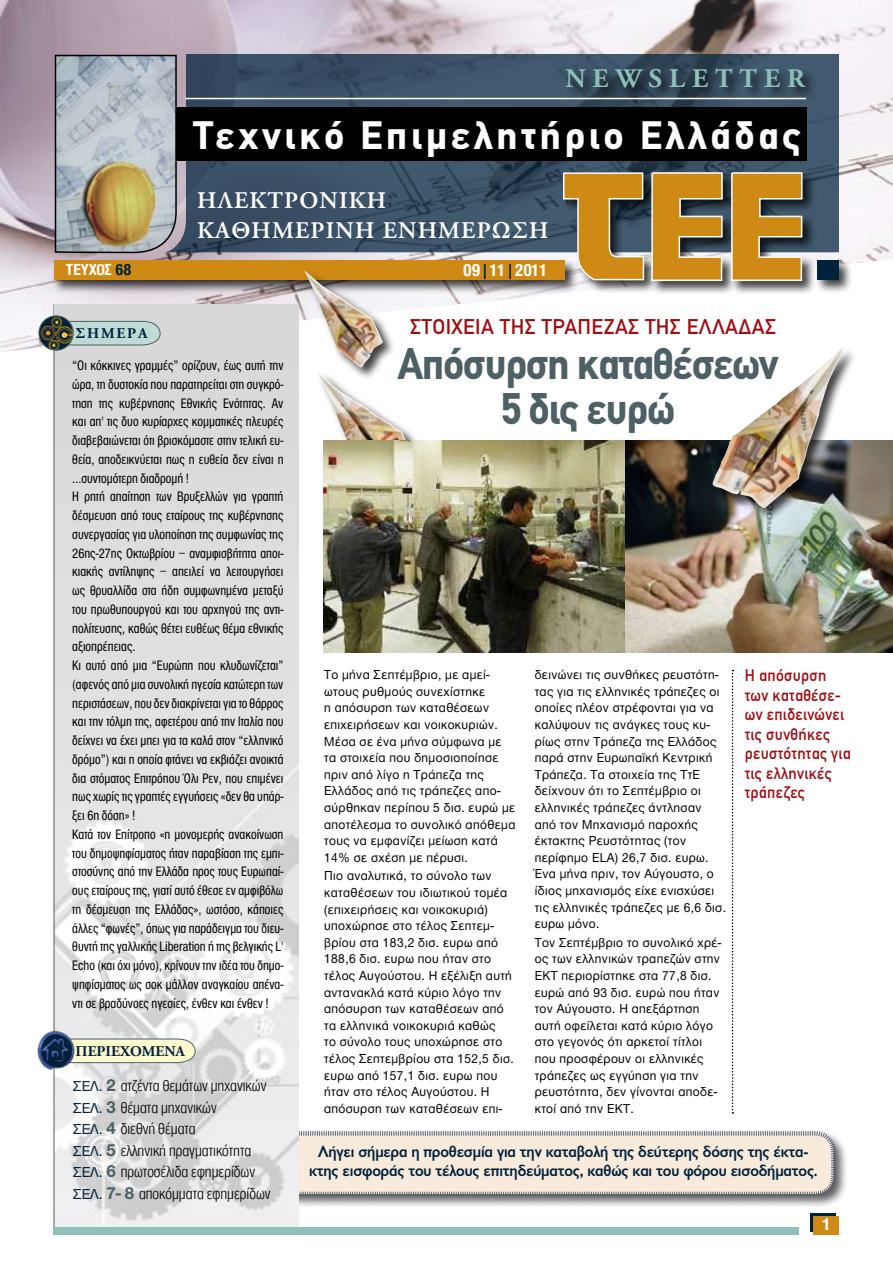
<style>
.page{position:relative;width:893px;height:1263px;background:#fff}
.page>*{position:absolute;margin:0;border:0;box-sizing:border-box;transform-origin:0 0}
.t1{font:700 43.5px/45px "CF Din";letter-spacing:-.02em;color:#4d6065;text-align:center;scale:.94 1}
.t2{font:700 39px "CF Din";letter-spacing:.1em;color:#fff}
.t3{font:700 27px "CF Garamond";letter-spacing:.26em;color:#8cc0b8}
.t4{font:500 24px/30px "CF Garamond";letter-spacing:.05em;color:#fff}
.t5{font:21px "CF Din";letter-spacing:.02em;color:#a00c10}
.t6{font:700 condensed 18px "Helvetica Neue Greek";letter-spacing:-.05em;color:#fff}
.t7{font:700 18px "Helvetica Neue Greek";color:#fff}
.t8{font:300 condensed 16.5px/21.6px "Helvetica Neue Greek";color:#000}
.t9{font:16.5px/19.5px "Gill Sans Hel Demi";letter-spacing:-.01em;color:#00223d;text-align:center;scale:.94 1}
.t10{font:16.5px/19.5px "CF Din";letter-spacing:.02em;color:#a00c10;scale:.94 1}
.t11{font:700 condensed 16.5px "Helvetica Neue Greek";color:#fff}
.t12{font:700 15px "CF Garamond";color:#00223d}
.t13{font:condensed 14.25px/18.8px "Helvetica Neue Greek";color:#000;scale:.95 1}
.t14{font:13.5px/16.6px "Helvetica Neue Greek";letter-spacing:.03em;color:#000;scale:.95 1}
.s1{color:#00223d}
.s2{font-weight:400;font-stretch:normal;font-size:15px;color:#00223d}
.s3{font-weight:700;font-stretch:normal;font-size:18px;color:#4d6065}
</style>
<div class="page">
<img style="left:328px;top:401px;width:87px;height:39px">
<img style="left:323px;top:440px;width:570px;height:213px">
<svg style="left:732px;top:670px;width:1px;height:444px"></svg>
<div style="left:274px;top:1129px;width:596px;height:102px;background:#000;opacity:.75"></div>
<svg style="left:299px;top:1130px;width:537px;height:67px;background:#e9ded2"></svg>
<img style="left:0;top:0;width:893px;height:352px">
<img style="left:54px;top:305px;width:244px;height:922px">
<div style="left:810px;top:1214px;width:26px;height:18px;background:#00223d"></div>
<svg style="left:181px;top:54px;width:658px;height:198px;background:#3c5267"></svg>
<div style="left:52px;top:258px;width:533px;height:43px;background:#000;opacity:.75"></div>
<div style="left:54px;top:260px;width:510px;height:20px;background:#ce8a14"></div>
<div style="left:815px;top:258px;width:45px;height:43px;background:#000;opacity:.75"></div>
<div style="left:817px;top:260px;width:22px;height:20px;background:#00223d"></div>
<div style="left:813px;top:1216px;width:26px;height:18px;background:#ce8a14"></div>
<div style="left:561px;top:170px;width:103px;height:130px;background:#000;opacity:.75"></div>
<svg style="left:562px;top:171px;width:83px;height:110px;background:#9f8045"></svg>
<div style="left:649px;top:170px;width:94px;height:132px;background:#000;opacity:.75"></div>
<svg style="left:651px;top:171px;width:72px;height:111px;background:#b38738"></svg>
<div style="left:729px;top:170px;width:94px;height:132px;background:#000;opacity:.75"></div>
<svg style="left:730px;top:171px;width:73px;height:111px;background:#b2873a"></svg>
<div style="left:563px;top:67px;width:330px;height:71px;background:#000;opacity:.75"></div>
<div style="left:166px;top:107px;width:641px;height:54px;background:#000"></div>
<img style="left:53px;top:54px;width:128px;height:200px">
<hr style="left:185px;top:98px;width:621px;height:1px;background:#fff">
<svg style="left:68px;top:321px;width:93px;height:25px;background:#b6cfcb"></svg>
<hr style="left:54px;top:338px;width:1px;height:894px;background:#4d6065">
<div style="left:53px;top:1227px;width:746px;height:7px;background:#8cc0b8"></div>
<img style="left:39px;top:316px;width:34px;height:34px;border-radius:17px">
<div style="left:39px;top:315px;width:35px;height:36px;border:1px solid #4d6065;border-radius:50%"></div>
<svg style="left:76px;top:1038px;width:120px;height:25px;background:#efedc7"></svg>
<img style="left:37px;top:1030px;width:39px;height:42px">
<div style="left:302px;top:269px;width:132px;height:132px;background:#000;opacity:.75"></div>
<img style="left:304px;top:271px;width:79px;height:96px">
<div style="left:710px;top:345px;width:183px;height:216px;background:#000;opacity:.75"></div>
<img style="left:712px;top:347px;width:132px;height:161px">
<h3 class="t3" style="left:565px;top:65px;width:241px">NEWSLETTER</h3>
<h2 class="t2" style="left:194px;top:114px;width:609px">Τεχνικό Επιμελητήριο Ελλάδας</h2>
<h3 class="t4" style="left:197px;top:186px;width:353px">ΗΛΕΚΤΡΟΝΙΚΗ<br>ΚΑΘΗΜΕΡΙΝΗ ΕΝΗΜΕΡΩΣΗ</h3>
<p class="t11" style="left:66px;top:261px;width:67px">ΤΕΥΧΟΣ <span class="s1">68</span></p>
<h3 class="t6" style="left:463px;top:261px;width:86px">09<span class="s1">|</span>11<span class="s1">|</span>2011</h3>
<p class="t12" style="left:76px;top:325px;width:73px">ΣΗΜΕΡΑ</p>
<p class="t13" style="left:72px;top:356px;width:224px">“Οι κόκκινες γραμμές” ορίζουν, έως αυτή την ώρα, τη δυστοκία που παρατηρείται στη συγκρό&shy;τηση της κυβέρνησης Εθνικής Ενότητας. Αν και απ' τις δυο κυρίαρχες κομματικές πλευρές διαβεβαιώνεται ότι βρισκόμαστε στην τελική ευ&shy;θεία, αποδεικνύεται πως η ευθεία δεν είναι η ...συντομότερη διαδρομή !<br>Η ρητή απαίτηση των Βρυξελλών για γραπτή δέσμευση από τους εταίρους της κυβέρνησης συνεργασίας για υλοποίηση της συμφωνίας της 26ης-27ης Οκτωβρίου – αναμφισβήτητα αποι&shy;κιακής αντίληψης – απειλεί να λειτουργήσει ως θρυαλλίδα στα ήδη συμφωνημένα μεταξύ του πρωθυπουργού και του αρχηγού της αντι&shy;πολίτευσης, καθώς θέτει ευθέως θέμα εθνικής αξιοπρέπειας.<br>Κι αυτό από μια “Ευρώπη που κλυδωνίζεται” (αφενός από μια συνολική ηγεσία κατώτερη των περιστάσεων, που δεν διακρίνεται για το θάρρος και την τόλμη της, αφετέρου από την Ιταλία που δείχνει να έχει μπει για τα καλά στον “ελληνικό δρόμο”) και η οποία φτάνει να εκβιάζει ανοικτά δια στόματος Επιτρόπου Όλι Ρεν, που επιμένει πως χωρίς τις γραπτές εγγυήσεις «δεν θα υπάρ&shy;ξει 6η δόση» !<br>Κατά τον Επίτροπο «η μονομερής ανακοίνωση του δημοψηφίσματος ήταν παραβίαση της εμπι&shy;στοσύνης από την Ελλάδα προς τους Ευρωπαί&shy;ους εταίρους της, γιατί αυτό έθεσε εν αμφιβόλω τη δέσμευση της Ελλάδας», ωστόσο, κάποιες άλλες “φωνές”, όπως για παράδειγμα του διευ&shy;θυντή της γαλλικής Liberation ή της βελγικής L' Echo (και όχι μόνο), κρίνουν την ιδέα του δημο&shy;ψηφίσματος ως σοκ μάλλον αναγκαίου απένα&shy;ντι σε βραδύνοες ηγεσίες, ένθεν και ένθεν !</p>
<p class="t12" style="left:76px;top:1043px;width:111px">ΠΕΡΙΕΧΟΜΕΝΑ</p>
<p class="t8" style="left:73px;top:1075px;width:199px"><span class="s2">ΣΕΛ.</span> <span class="s3">2</span> ατζέντα θεμάτων μηχανικών<br><span class="s2">ΣΕΛ.</span> <span class="s3">3</span> θέματα μηχανικών<br><span class="s2">ΣΕΛ.</span> <span class="s3">4</span> διεθνή θέματα<br><span class="s2">ΣΕΛ.</span> <span class="s3">5</span> ελληνική πραγματικότητα<br><span class="s2">ΣΕΛ.</span> <span class="s3">6</span> πρωτοσέλιδα εφημερίδων<br><span class="s2">ΣΕΛ.</span> <span class="s3">7- 8</span> αποκόμματα εφημερίδων</p>
<h3 class="t5" style="left:410px;top:315px;width:367px">ΣΤΟΙΧΕΙΑ ΤΗΣ ΤΡΑΠΕΖΑΣ ΤΗΣ ΕΛΛΑΔΑΣ</h3>
<h1 class="t1" style="left:398px;top:342px;width:406px">Απόσυρση καταθέσεων<br>5 δις ευρώ</h1>
<p class="t10" style="left:745px;top:666px;width:114px">Η απόσυρση των καταθέσε&shy;ων επιδεινώνει τις συνθήκες ρευστότητας για τις ελληνικές τράπεζες</p>
<p class="t14" style="left:535px;top:666px;width:203px">δεινώνει τις συνθήκες ρευστότη&shy;τας για τις ελληνικές τράπεζες οι οποίες πλέον στρέφονται για να καλύψουν τις ανάγκες τους κυ&shy;ρίως στην Τράπεζα της Ελλάδος παρά στην Ευρωπαϊκή Κεντρική<br>Τράπεζα. Τα στοιχεία της ΤτΕ δείχνουν ότι το Σεπτέμβριο οι ελληνικές τράπεζες άντλησαν από τον Μηχανισμό παροχής έκτακτης Ρευστότητας (τον περίφημο ELA) 26,7 δισ. ευρω.<br>Ένα μήνα πριν, τον Αύγουστο, ο ίδιος μηχανισμός είχε ενισχύσει τις ελληνικές τράπεζες με 6,6 δισ. ευρω μόνο.</p>
<p class="t14" style="left:535px;top:934px;width:198px">Τον Σεπτέμβριο το συνολικό χρέ&shy;ος των ελληνικών τραπεζών στην<br>ΕΚΤ περιορίστηκε στα 77,8 δισ. ευρώ από 93 δισ. ευρώ που ήταν τον Αύγουστο. Η απεξάρτηση αυτή οφείλεται κατά κύριο λόγο στο γεγονός ότι αρκετοί τίτλοι που προσφέρουν οι ελληνικές τράπεζες ως εγγύηση για την ρευστότητα, δεν γίνονται αποδε&shy;κτοί από την ΕΚΤ.</p>
<p class="t14" style="left:324px;top:666px;width:203px">Το μήνα Σεπτέμβριο, με αμεί&shy;ωτους ρυθμούς συνεχίστηκε<br>η απόσυρση των καταθέσεων επιχειρήσεων και νοικοκυριών.<br>Μέσα σε ένα μήνα σύμφωνα με τα στοιχεία που δημοσιοποίησε πριν από λίγο η Τράπεζα της<br>Ελλάδος από τις τράπεζες απο&shy;σύρθηκαν περίπου 5 δισ. ευρώ με αποτέλεσμα το συνολικό απόθεμα τους να εμφανίζει μείωση κατά<br>14% σε σχέση με πέρυσι.</p>
<p class="t14" style="left:324px;top:868px;width:201px">Πιο αναλυτικά, το σύνολο των καταθέσεων του ιδιωτικού τομέα (επιχειρήσεις και νοικοκυριά) υποχώρησε στο τέλος Σεπτεμ&shy;βρίου στα 183,2 δισ. ευρω από<br>188,6 δισ. ευρω που ήταν στο τέλος Αυγούστου. Η εξέλιξη αυτή αντανακλά κατά κύριο λόγο την απόσυρση των καταθέσεων από τα ελληνικά νοικοκυριά καθώς<br>το σύνολο τους υποχώρησε στο τέλος Σεπτεμβρίου στα 152,5 δισ. ευρω από 157,1 δισ. ευρω που ήταν στο τέλος Αυγούστου. Η απόσυρση των καταθέσεων επι-</p>
<p class="t9" style="left:309px;top:1142px;width:542px">Λήγει σήμερα η προθεσμία για την καταβολή της δεύτερης δόσης της έκτα&shy;κτης εισφοράς του τέλους επιτηδεύματος, καθώς και του φόρου εισοδήματος.</p>
<h3 class="t7" style="left:821px;top:1215px;width:11px">1</h3>
</div>
